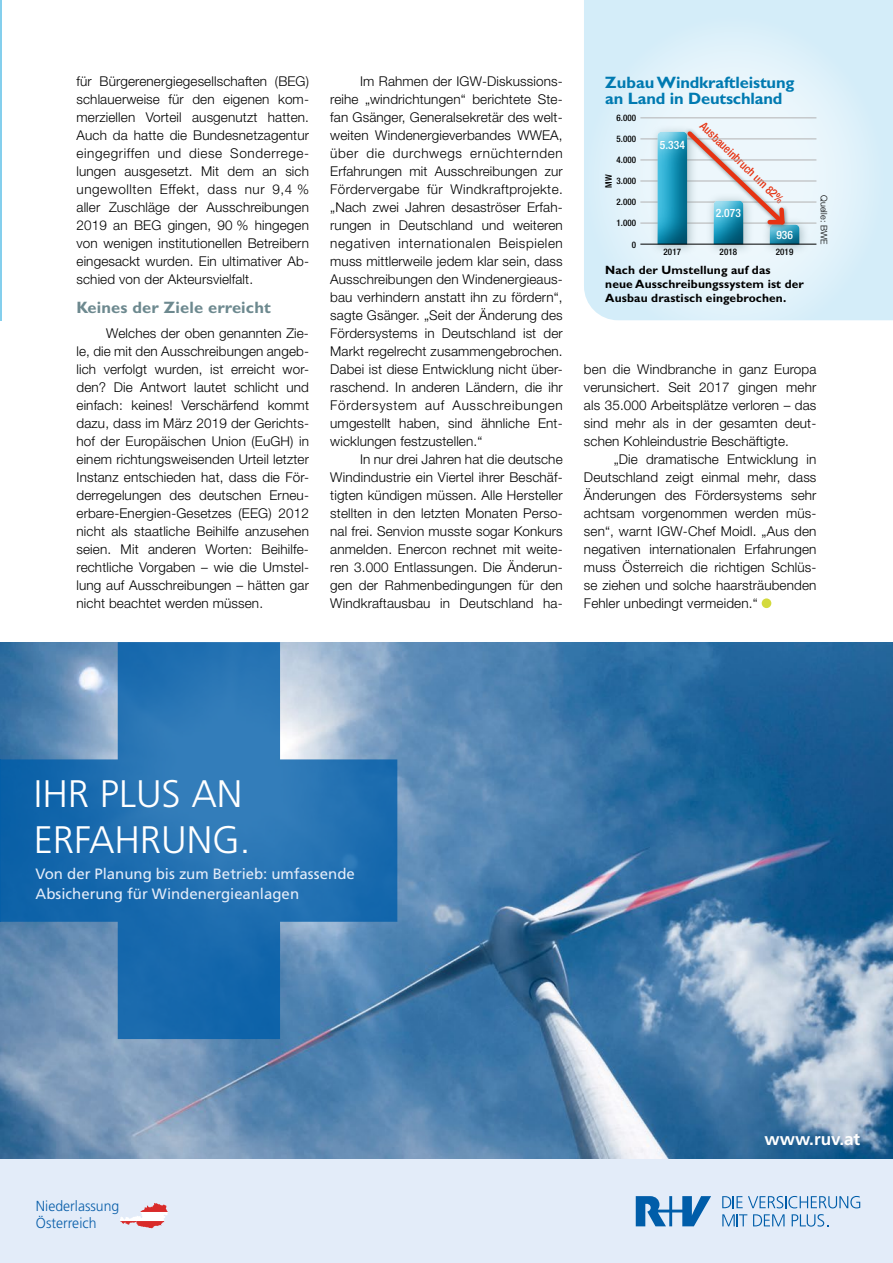
<style>
.page{position:relative;width:893px;height:1263px;background:#fff}
.page>*{position:absolute;margin:0;border:0;box-sizing:border-box;transform-origin:0 0}
.t1{font:300 38.25px/45.9px "Frutiger LT";color:#fff}
.t2{font:700 17.1px "Frutiger LT";color:#fff}
.t3{font:700 16.5px/16.5px "Gill Sans Std";letter-spacing:-.01em;color:#007ab1}
.t4{font:700 16.5px "Gill Sans Std";letter-spacing:.01em;color:#6d898f}
.t5{font:15px/20.5px "Frutiger LT";color:#e3ecf9}
.t6{font:300 14.55px/17.4px "Frutiger LT";color:#075da9}
.t7{font:300 13.5px/18px "Helvetica Neue LT Std";letter-spacing:.01em;color:#000;text-align:justify}
.t8{font:700 12px/14.2px "Gill Sans Std";letter-spacing:.01em;color:#000}
.t9{font:500 condensed 11.55px "Helvetica Neue LT Std";color:#e63312}
.t10{font:500 condensed 11.55px "Helvetica Neue LT Std";color:#fff}
.t11{font:500 condensed 9px "Helvetica Neue LT Std";letter-spacing:.01em;color:#000}
.t12{font:300 9px "Helvetica Neue LT Std";letter-spacing:.01em;color:#000}
</style>
<div class="page">
<div style="left:584px;top:0;width:309px;height:320px;background:#d4edf9"></div>
<svg style="left:584px;top:16px;width:300px;height:304px;background:#def0f9"></svg>
<hr style="left:640px;top:118px;width:176px;height:1px;background:#b3b2b2">
<hr style="left:640px;top:139px;width:176px;height:1px;background:#b3b2b2">
<hr style="left:640px;top:160px;width:176px;height:1px;background:#b3b2b2">
<hr style="left:640px;top:181px;width:176px;height:1px;background:#b3b2b2">
<hr style="left:640px;top:202px;width:176px;height:1px;background:#b3b2b2">
<hr style="left:640px;top:223px;width:176px;height:1px;background:#b3b2b2">
<div style="left:650px;top:124px;width:48px;height:131px;background:#6d898f;opacity:.5"></div>
<svg style="left:655px;top:132px;width:33px;height:115px"></svg>
<div style="left:706px;top:193px;width:48px;height:62px;background:#6d898f;opacity:.5"></div>
<svg style="left:711px;top:245px;width:33px;height:1px"></svg>
<div style="left:762px;top:217px;width:48px;height:38px;background:#6d898f;opacity:.5"></div>
<svg style="left:767px;top:224px;width:33px;height:23px"></svg>
<hr style="left:640px;top:244px;width:176px;height:1px;background:#000">
<svg style="left:657px;top:127px;width:142px;height:117px;background:#aacbd6"></svg>
<div style="left:762px;top:598px;width:9px;height:10px;background:#d3da3d;border-radius:50%"></div>
<hr style="left:0;top:0;width:2px;height:320px;background:#84cfed">
<img style="left:0;top:642px;width:893px;height:517px">
<div style="left:0;top:1159px;width:893px;height:104px;background:#e3ecf9"></div>
<svg style="left:0;top:642px;width:397px;height:397px;background:#3d7eb5"></svg>
<hr style="left:0;top:759px;width:1px;height:163px;background:#005da9">
<hr style="left:118px;top:642px;width:162px;height:1px;background:#005da9">
<svg style="left:120px;top:1203px;width:48px;height:25px"></svg>
<svg style="left:722px;top:1196px;width:138px;height:12px"></svg>
<svg style="left:722px;top:1214px;width:25px;height:12px"></svg>
<svg style="left:753px;top:1214px;width:32px;height:12px"></svg>
<svg style="left:636px;top:1196px;width:75px;height:30px"></svg>
<svg style="left:792px;top:1214px;width:36px;height:12px"></svg>
<p class="t7" style="left:77px;top:72px;width:234px">für Bürgerenergiegesellschaften (BEG) schlauerweise für den eigenen kom&shy;merziellen Vorteil ausgenutzt hatten.<br>Auch da hatte die Bundesnetzagentur eingegriffen und diese Sonderrege&shy;lungen ausgesetzt. Mit dem an sich ungewollten Effekt, dass nur 9,4 % aller Zuschläge der Ausschreibungen 2019 an BEG gingen, 90 % hingegen von wenigen institutionellen Betreibern eingesackt wurden. Ein ultimativer Ab&shy;schied von der Akteursvielfalt.</p>
<p class="t4" style="left:77px;top:297px;width:196px">Keines der Ziele erreicht</p>
<p class="t7" style="left:77px;top:324px;width:234px;text-indent:30px">Welches der oben genannten Zie&shy;le, die mit den Ausschreibungen angeb&shy;lich verfolgt wurden, ist erreicht wor&shy;den? Die Antwort lautet schlicht und einfach: keines! Verschärfend kommt dazu, dass im März 2019 der Gerichts&shy;hof der Europäischen Union (EuGH) in einem richtungsweisenden Urteil letzter Instanz entschieden hat, dass die För&shy;derregelungen des deutschen Erneu&shy;erbare-Energien-Gesetzes (EEG) 2012 nicht als staatliche Beihilfe anzusehen seien. Mit anderen Worten: Beihilfe&shy;rechtliche Vorgaben – wie die Umstel&shy;lung auf Ausschreibungen – hätten gar nicht beachtet werden müssen.</p>
<p class="t7" style="left:330px;top:72px;width:234px;text-indent:30px">Im Rahmen der IGW-Diskussions&shy;reihe „windrichtungen“ berichtete Ste&shy;fan Gsänger, Generalsekretär des welt&shy;weiten Windenergieverbandes WWEA, über die durchwegs ernüchternden Erfahrungen mit Ausschreibungen zur Fördervergabe für Windkraftprojekte. „Nach zwei Jahren desaströser Erfah&shy;rungen in Deutschland und weiteren negativen internationalen Beispielen muss mittlerweile jedem klar sein, dass Ausschreibungen den Windenergieaus&shy;bau verhindern anstatt ihn zu fördern“, sagte Gsänger. „Seit der Änderung des Fördersystems in Deutschland ist der Markt regelrecht zusammengebrochen.<br>Dabei ist diese Entwicklung nicht über&shy;raschend. In anderen Ländern, die ihr Fördersystem auf Ausschreibungen umgestellt haben, sind ähnliche Ent&shy;wicklungen festzustellen.“</p>
<p class="t7" style="left:330px;top:450px;width:234px;text-indent:30px">In nur drei Jahren hat die deutsche Windindustrie ein Viertel ihrer Beschäf&shy;tigten kündigen müssen. Alle Hersteller stellten in den letzten Monaten Perso&shy;nal frei. Senvion musste sogar Konkurs anmelden. Enercon rechnet mit weite&shy;ren 3.000 Entlassungen. Die Änderun&shy;gen der Rahmenbedingungen für den Windkraftausbau in Deutschland ha-</p>
<p class="t3" style="left:605px;top:74px;width:191px">Zubau Windkraftleistung an Land in Deutschland</p>
<p class="t11" style="left:616px;top:112px;width:21px">6.000</p>
<p class="t11" style="left:616px;top:134px;width:21px">5.000</p>
<p class="t11" style="left:616px;top:155px;width:21px">4.000</p>
<p class="t11" style="left:616px;top:176px;width:21px">3.000</p>
<p class="t11" style="left:616px;top:197px;width:21px">2.000</p>
<p class="t11" style="left:616px;top:218px;width:21px">1.000</p>
<p class="t11" style="left:632px;top:239px;width:6px">0</p>
<p class="t11" style="left:603px;top:188px;width:15px;rotate:-90deg">MW</p>
<p class="t10" style="left:660px;top:138px;width:26px">5.334</p>
<p class="t9" style="left:707px;top:119px;width:113px;rotate:44deg">Ausbaueinbruch um 82%</p>
<p class="t10" style="left:716px;top:206px;width:26px">2.073</p>
<p class="t10" style="left:776px;top:228px;width:18px">936</p>
<p class="t11" style="left:663px;top:246px;width:19px">2017</p>
<p class="t11" style="left:720px;top:246px;width:19px">2018</p>
<p class="t11" style="left:776px;top:246px;width:19px">2019</p>
<p class="t8" style="left:605px;top:263px;width:200px">Nach der Umstellung auf das<br>neue Ausschreibungssystem ist der<br>Ausbau drastisch eingebrochen.</p>
<p class="t12" style="left:829px;top:195px;width:51px;rotate:90deg">Quelle: BWE</p>
<p class="t7" style="left:584px;top:360px;width:234px">ben die Windbranche in ganz Europa verunsichert. Seit 2017 gingen mehr als 35.000 Arbeitsplätze verloren – das sind mehr als in der gesamten deut&shy;schen Kohleindustrie Beschäftigte.</p>
<p class="t7" style="left:584px;top:450px;width:234px;text-indent:30px">„Die dramatische Entwicklung in Deutschland zeigt einmal mehr, dass Änderungen des Fördersystems sehr achtsam vorgenommen werden müs&shy;sen“, warnt IGW-Chef Moidl. „Aus den negativen internationalen Erfahrungen muss Österreich die richtigen Schlüs&shy;se ziehen und solche haarsträubenden Fehler unbedingt vermeiden.“</p>
<h1 class="t1" style="left:34px;top:772px;width:218px">IHR PLUS AN<br>ERFAHRUNG.</h1>
<p class="t5" style="left:35px;top:863px;width:321px">Von der Planung bis zum Betrieb: umfassende<br>Absicherung für Windenergieanlagen</p>
<p class="t6" style="left:36px;top:1197px;width:85px">Niederlassung<br>Österreich</p>
<p class="t2" style="left:765px;top:1129px;width:97px">www.ruv.at</p>
</div>
